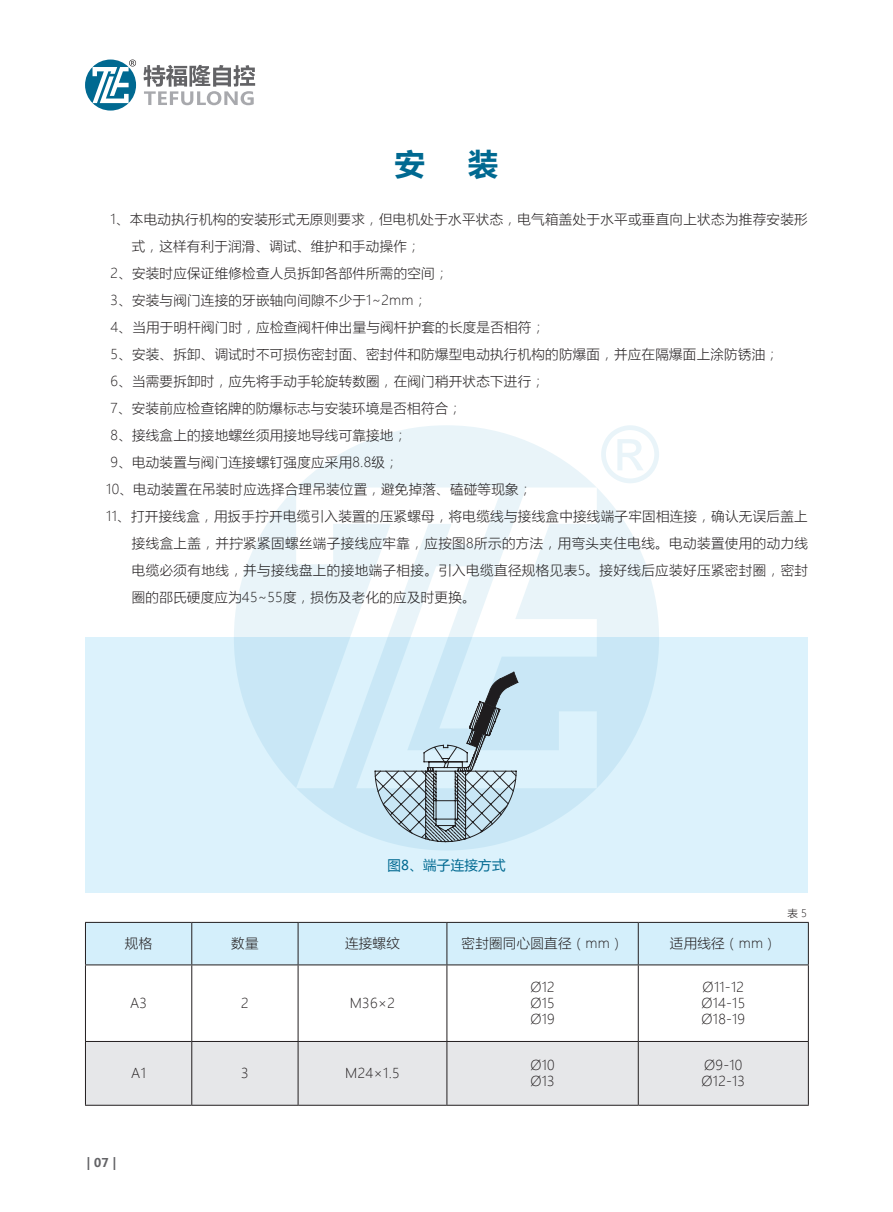
<style>
.page{position:relative;width:893px;height:1212px;background:#fff}
.page>*{position:absolute;margin:0;border:0;box-sizing:border-box;transform-origin:0 0}
.t1{font:700 30px "Microsoft Ya Hei";color:#006991}
.t2{font:300 13.5px/16.2px "Microsoft Ya Hei";letter-spacing:.02em;color:#231f20;text-align:justify}
.t3{font:13.5px "Microsoft Ya Hei";letter-spacing:.02em;color:#006991}
.t4{font:700 12px "Microsoft Ya Hei";color:#636366}
.t5{font:300 10.5px "Microsoft Ya Hei";color:#231f20}
</style>
<div class="page">
<svg style="left:144px;top:65px;width:111px;height:40px"></svg>
<svg style="left:85px;top:60px;width:51px;height:51px"></svg>
<svg style="left:93px;top:60px;width:43px;height:43px"></svg>
<div style="left:85px;top:638px;width:723px;height:255px;background:#dcf2fc"></div>
<div style="left:86px;top:923px;width:722px;height:41px;background:#d4effb"></div>
<div style="left:86px;top:1042px;width:722px;height:63px;background:#e6e7e9"></div>
<hr style="left:85px;top:922px;width:107px;height:1px;background:#231f20">
<hr style="left:85px;top:923px;width:1px;height:41px;background:#231f20">
<hr style="left:192px;top:922px;width:106px;height:1px;background:#231f20">
<hr style="left:191px;top:923px;width:1px;height:41px;background:#231f20">
<hr style="left:298px;top:922px;width:149px;height:1px;background:#231f20">
<hr style="left:298px;top:923px;width:1px;height:41px;background:#231f20">
<hr style="left:447px;top:922px;width:191px;height:1px;background:#231f20">
<hr style="left:446px;top:923px;width:1px;height:41px;background:#231f20">
<hr style="left:638px;top:922px;width:171px;height:1px;background:#231f20">
<hr style="left:638px;top:923px;width:1px;height:41px;background:#231f20">
<hr style="left:808px;top:923px;width:1px;height:41px;background:#231f20">
<hr style="left:85px;top:964px;width:107px;height:1px;background:#231f20">
<hr style="left:85px;top:965px;width:1px;height:76px;background:#231f20">
<hr style="left:192px;top:964px;width:106px;height:1px;background:#231f20">
<hr style="left:191px;top:965px;width:1px;height:76px;background:#231f20">
<hr style="left:298px;top:964px;width:149px;height:1px;background:#231f20">
<hr style="left:298px;top:965px;width:1px;height:76px;background:#231f20">
<hr style="left:447px;top:964px;width:191px;height:1px;background:#231f20">
<hr style="left:446px;top:965px;width:1px;height:76px;background:#231f20">
<hr style="left:638px;top:964px;width:171px;height:1px;background:#231f20">
<hr style="left:638px;top:965px;width:1px;height:76px;background:#231f20">
<hr style="left:808px;top:965px;width:1px;height:76px;background:#231f20">
<hr style="left:85px;top:1041px;width:107px;height:1px;background:#231f20">
<hr style="left:85px;top:1042px;width:1px;height:63px;background:#231f20">
<hr style="left:192px;top:1041px;width:106px;height:1px;background:#231f20">
<hr style="left:191px;top:1042px;width:1px;height:63px;background:#231f20">
<hr style="left:298px;top:1041px;width:149px;height:1px;background:#231f20">
<hr style="left:298px;top:1042px;width:1px;height:63px;background:#231f20">
<hr style="left:447px;top:1041px;width:191px;height:1px;background:#231f20">
<hr style="left:446px;top:1042px;width:1px;height:63px;background:#231f20">
<hr style="left:638px;top:1041px;width:171px;height:1px;background:#231f20">
<hr style="left:638px;top:1042px;width:1px;height:63px;background:#231f20">
<hr style="left:808px;top:1042px;width:1px;height:63px;background:#231f20">
<hr style="left:85px;top:1105px;width:107px;height:1px;background:#231f20">
<hr style="left:192px;top:1105px;width:106px;height:1px;background:#231f20">
<hr style="left:298px;top:1105px;width:149px;height:1px;background:#231f20">
<hr style="left:447px;top:1105px;width:191px;height:1px;background:#231f20">
<hr style="left:638px;top:1105px;width:171px;height:1px;background:#231f20">
<svg style="left:234px;top:425px;width:425px;height:425px;background:#d4e7f1"></svg>
<svg style="left:296px;top:487px;width:301px;height:301px"></svg>
<svg style="left:601px;top:425px;width:58px;height:58px"></svg>
<h1 class="t1" style="left:395px;top:143px;width:31px">安</h1>
<h1 class="t1" style="left:468px;top:143px;width:32px">装</h1>
<p class="t2" style="left:111px;top:211px;width:699px">1、本电动执行机构的安装形式无原则要求，但电机处于水平状态，电气箱盖处于水平或垂直向上状态为推荐安装形</p>
<p class="t2" style="left:132px;top:238px;width:290px">式，这样有利于润滑、调试、维护和手动操作；</p>
<p class="t2" style="left:111px;top:265px;width:339px">2、安装时应保证维修检查人员拆卸各部件所需的空间；</p>
<p class="t2" style="left:111px;top:292px;width:318px">3、安装与阀门连接的牙嵌轴向间隙不少于1~2mm；</p>
<p class="t2" style="left:111px;top:319px;width:436px">4、当用于明杆阀门时，应检查阀杆伸出量与阀杆护套的长度是否相符；</p>
<p class="t2" style="left:111px;top:346px;width:670px">5、安装、拆卸、调试时不可损伤密封面、密封件和防爆型电动执行机构的防爆面，并应在隔爆面上涂防锈油；</p>
<p class="t2" style="left:111px;top:373px;width:436px">6、当需要拆卸时，应先将手动手轮旋转数圈，在阀门稍开状态下进行；</p>
<p class="t2" style="left:111px;top:400px;width:353px">7、安装前应检查铭牌的防爆标志与安装环境是否相符合；</p>
<p class="t2" style="left:111px;top:427px;width:298px">8、接线盒上的接地螺丝须用接地导线可靠接地；</p>
<p class="t2" style="left:111px;top:454px;width:290px">9、电动装置与阀门连接螺钉强度应采用8.8级；</p>
<p class="t2" style="left:106px;top:481px;width:428px">10、电动装置在吊装时应选择合理吊装位置，避免掉落、磕碰等现象；</p>
<p class="t2" style="left:106px;top:508px;width:703px">11、打开接线盒，用扳手拧开电缆引入装置的压紧螺母，将电缆线与接线盒中接线端子牢固相连接，确认无误后盖上</p>
<p class="t2" style="left:132px;top:535px;width:678px">接线盒上盖，并拧紧紧固螺丝端子接线应牢靠，应按图8所示的方法，用弯头夹住电线。电动装置使用的动力线</p>
<p class="t2" style="left:132px;top:562px;width:678px">电缆必须有地线，并与接线盘上的接地端子相接。引入电缆直径规格见表5。接好线后应装好压紧密封圈，密封</p>
<p class="t2" style="left:132px;top:589px;width:345px">圈的邵氏硬度应为45~55度，损伤及老化的应及时更换。</p>
<p class="t3" style="left:387px;top:856px;width:120px">图8、端子连接方式</p>
<p class="t2" style="left:125px;top:935px;width:29px">规格</p>
<p class="t2" style="left:231px;top:935px;width:29px">数量</p>
<p class="t2" style="left:345px;top:935px;width:56px">连接螺纹</p>
<p class="t2" style="left:462px;top:935px;width:163px">密封圈同心圆直径（mm）</p>
<p class="t2" style="left:670px;top:935px;width:108px">适用线径（mm）</p>
<p class="t2" style="left:130px;top:995px;width:18px">A3</p>
<p class="t2" style="left:241px;top:995px;width:9px">2</p>
<p class="t2" style="left:350px;top:995px;width:47px">M36×2</p>
<p class="t2" style="left:530px;top:978px;width:26px">Ø12<br>Ø15<br>Ø19</p>
<p class="t2" style="left:701px;top:978px;width:45px">Ø11-12<br>Ø14-15<br>Ø18-19</p>
<p class="t2" style="left:131px;top:1065px;width:16px">A1</p>
<p class="t2" style="left:241px;top:1065px;width:9px">3</p>
<p class="t2" style="left:345px;top:1065px;width:56px">M24×1.5</p>
<p class="t2" style="left:530px;top:1057px;width:26px">Ø10<br>Ø13</p>
<p class="t2" style="left:701px;top:1057px;width:45px">Ø9-10<br>Ø12-13</p>
<p class="t5" style="left:788px;top:906px;width:21px">表 5</p>
<p class="t4" style="left:86px;top:1154px;width:32px">| 07 |</p>
</div>
